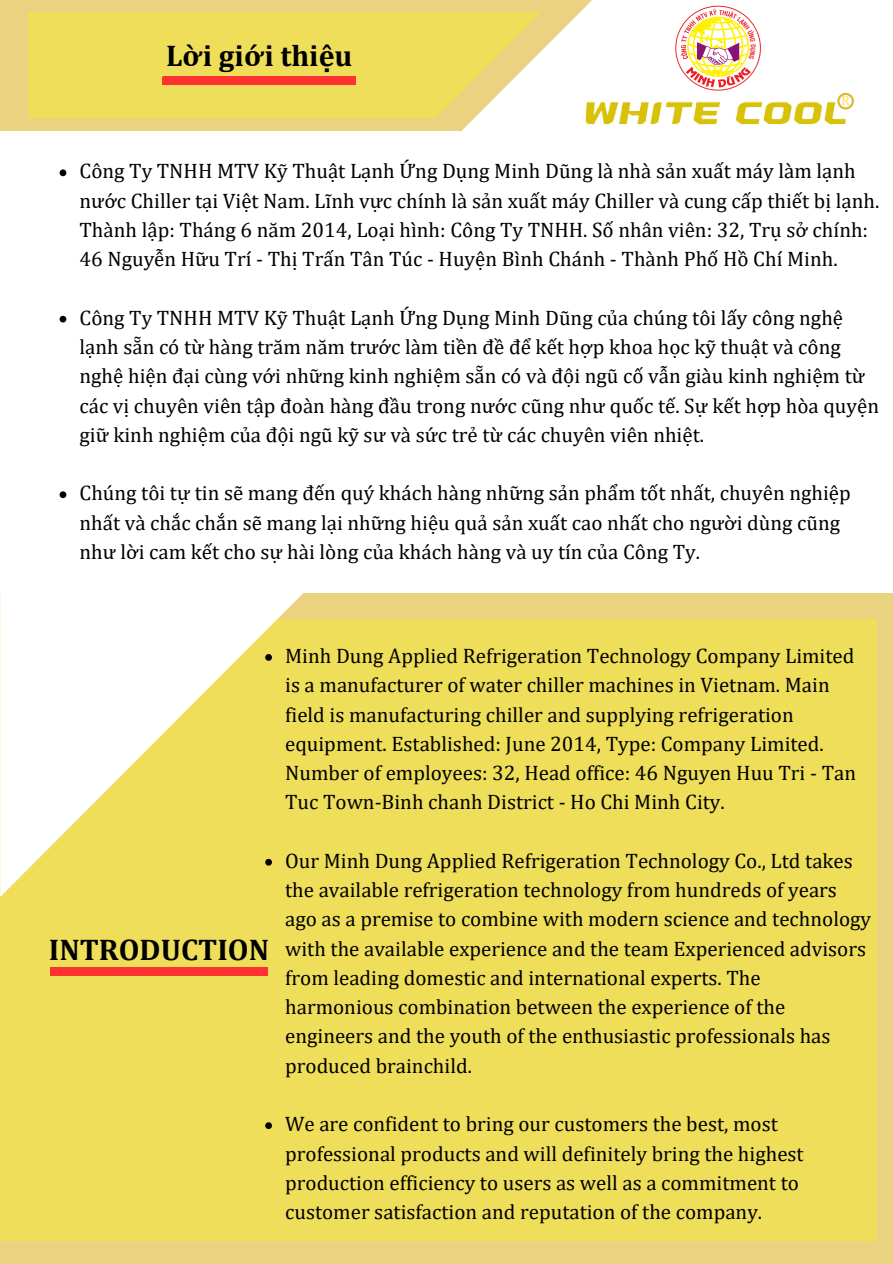
<style>
.page{position:relative;width:893px;height:1264px;background:#fff}
.page>*{position:absolute;margin:0;border:0;box-sizing:border-box;transform-origin:0 0}
.t1{font:700 30px "Cambria";color:#000}
.t2{font:21px/29.2px "Cambria";color:#000}
.t3{font:13.5px "Cambria";color:#ffde59}
</style>
<div class="page">
<div style="left:0;top:592px;width:892px;height:671px;background:#e9d280"></div>
<div style="left:0;top:619px;width:876px;height:621px;background:#efde5a"></div>
<svg style="left:0;top:592px;width:305px;height:305px"></svg>
<div style="left:0;top:0;width:462px;height:131px;background:#e9d280"></div>
<div style="left:29px;top:12px;width:407px;height:106px;background:#efde5a"></div>
<svg style="left:436px;top:0;width:156px;height:130px"></svg>
<div style="left:163px;top:77px;width:193px;height:8px;background:#ff3131"></div>
<svg style="left:60px;top:169px;width:6px;height:7px"></svg>
<svg style="left:60px;top:316px;width:6px;height:6px"></svg>
<svg style="left:60px;top:491px;width:6px;height:7px"></svg>
<svg style="left:265px;top:654px;width:7px;height:6px"></svg>
<svg style="left:265px;top:858px;width:7px;height:7px"></svg>
<svg style="left:265px;top:1122px;width:7px;height:6px"></svg>
<img style="left:581px;top:99px;width:264px;height:30px">
<div style="left:50px;top:967px;width:217px;height:8px;background:#ff3131"></div>
<svg style="left:837px;top:93px;width:16px;height:16px"></svg>
<img style="left:675px;top:5px;width:86px;height:86px">
<p class="t1" style="left:166px;top:37px;width:188px">Lời giới thiệu</p>
<p class="t3" style="left:841px;top:93px;width:10px">R</p>
<p class="t2" style="left:79px;top:156px;width:801px">Công Ty TNHH MTV Kỹ Thuật Lạnh Ứng Dụng Minh Dũng là nhà sản xuất máy làm lạnh nước Chiller tại Việt Nam. Lĩnĩ h vực chíní h là sản xuất máy Chiller và cung cấp thiết bị lạnh.<br>Thành lập: Tháng 6 năm 2014, Loại hìnì h: Công Ty TNHH. Số nhân viên: 32, Trụ sở chíní h:<br>46 Nguyễn Hữu Trí - Thị Trấn Tân Túc - Huyện Bìnì h Chánh - Thành Phố Hồ Chí Minh.</p>
<p class="t2" style="left:79px;top:302px;width:801px">Công Ty TNHH MTV Kỹ Thuật Lạnh Ứng Dụng Minh Dũng của chúng tôi lấy công nghệ lạnh sẵn có từ hàng trăm năm trước làm tiền đề để kết hợp khoa học kỹ thuật và công nghệ hiện đại cùng với những kinh nghiệm sẵn có và đội ngũ cố vẫn giàu kinh nghiệm từ các vị chuyên viên tập đoàn hàng đầu trong nước cũng như quốc tế. Sự kết hợp hòa quyện giữ kinh nghiệm của đội ngũ kỹ sư và sức trẻ từ các chuyên viên nhiệt.</p>
<p class="t2" style="left:79px;top:478px;width:772px">Chúng tôi tự tin sẽ mang đến quý khách hàng những sản phẩm tốt nhất, chuyên nghiệp nhất và chắc chắn sẽ mang lại những hiệu quả sản xuất cao nhất cho người dùng cũng như lời cam kết cho sự hài lòng của khách hàng và uy tíní của Công Ty.</p>
<p class="t1" style="left:49px;top:931px;width:222px">INTRODUCTION</p>
<p class="t2" style="left:285px;top:640px;width:572px">Minh Dung Applied Refrigeration Technology Company Limited is a manufacturer of water chiller machines in Vietnam. Main field is manufacturing chiller and supplying refrigeration equipment. Established: June 2014, Type: Company Limited.<br>Number of employees: 32, Head office: 46 Nguyen Huu Tri - Tan Tuc Town-Binh chanh District - Ho Chi Minh City.</p>
<p class="t2" style="left:285px;top:845px;width:587px">Our Minh Dung Applied Refrigeration Technology Co., Ltd takes the available refrigeration technology from hundreds of years ago as a premise to combine with modern science and technology with the available experience and the team Experienced advisors from leading domestic and international experts. The harmonious combination between the experience of the engineers and the youth of the enthusiastic professionals has produced brainchild.</p>
<p class="t2" style="left:285px;top:1108px;width:520px">We are confident to bring our customers the best, most professional products and will definitely bring the highest production efficiency to users as well as a commitment to customer satisfaction and reputation of the company.</p>
</div>
